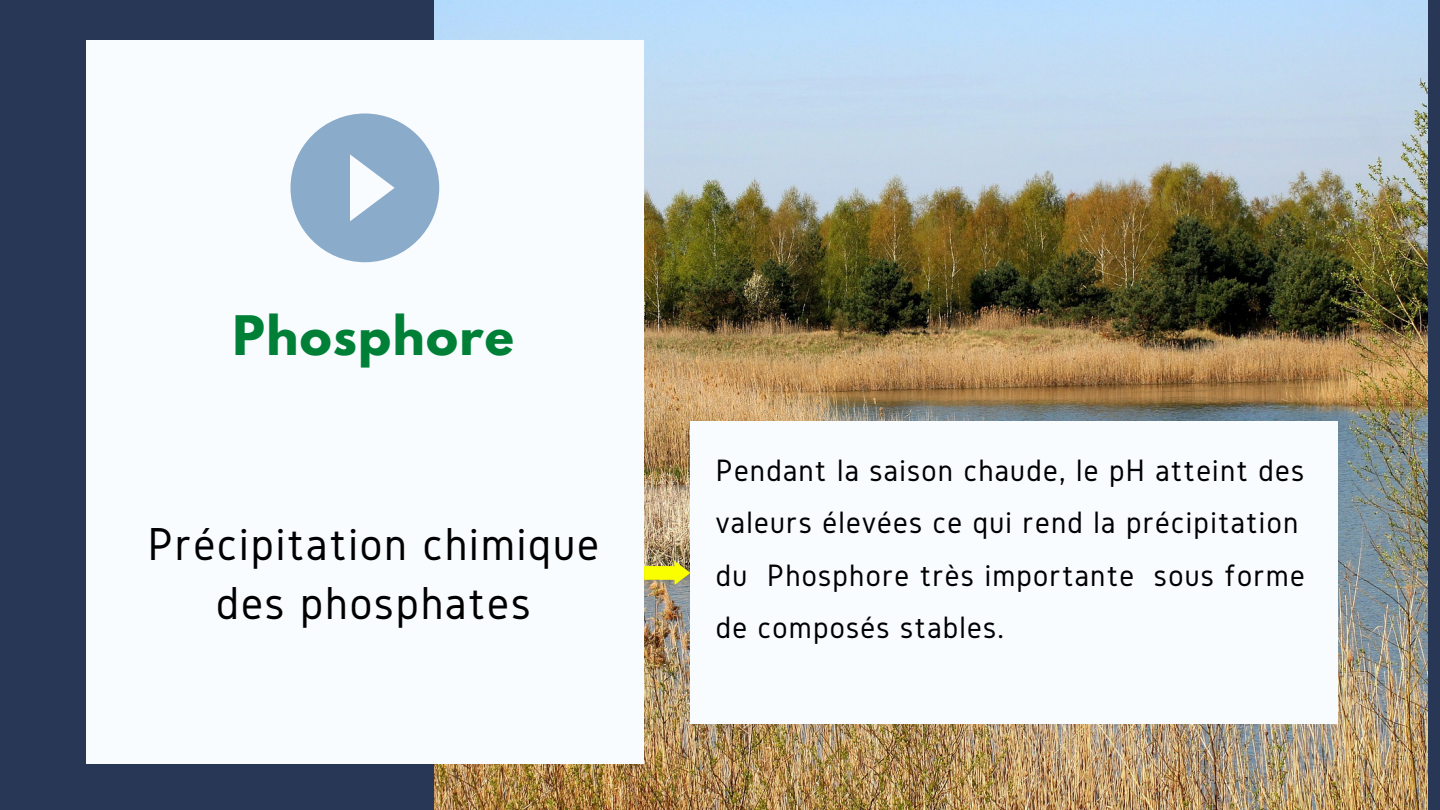
<style>
.page{position:relative;width:1440px;height:810px;background:#273755}
.page>*{position:absolute;margin:0;border:0;box-sizing:border-box;transform-origin:0 0}
.t1{font:700 48.2px "League Spartan";letter-spacing:.03em;color:#008037}
.t2{font:48px/59.7px "Gidole";letter-spacing:.04em;color:#000;text-align:center}
.t3{font:32.1px/52.5px "Gidole";letter-spacing:.04em;color:#000}
</style>
<div class="page">
<img style="left:435px;top:0;width:993px;height:810px">
<div style="left:86px;top:40px;width:558px;height:723px;background:#f9fcff"></div>
<svg style="left:290px;top:113px;width:149px;height:149px"></svg>
<div style="left:690px;top:421px;width:648px;height:303px;background:#f9fcff"></div>
<svg style="left:644px;top:561px;width:47px;height:24px"></svg>
<h1 class="t1" style="left:233px;top:311px;width:283px">Phosphore</h1>
<h2 class="t2" style="left:148px;top:513px;width:453px">Précipitation chimique des phosphates</h2>
<p class="t3" style="left:716px;top:443px;width:590px">Pendant la saison chaude, le pH atteint des valeurs élevées ce qui rend la précipitation du Phosphore très importante sous forme de composés stables.</p>
</div>
